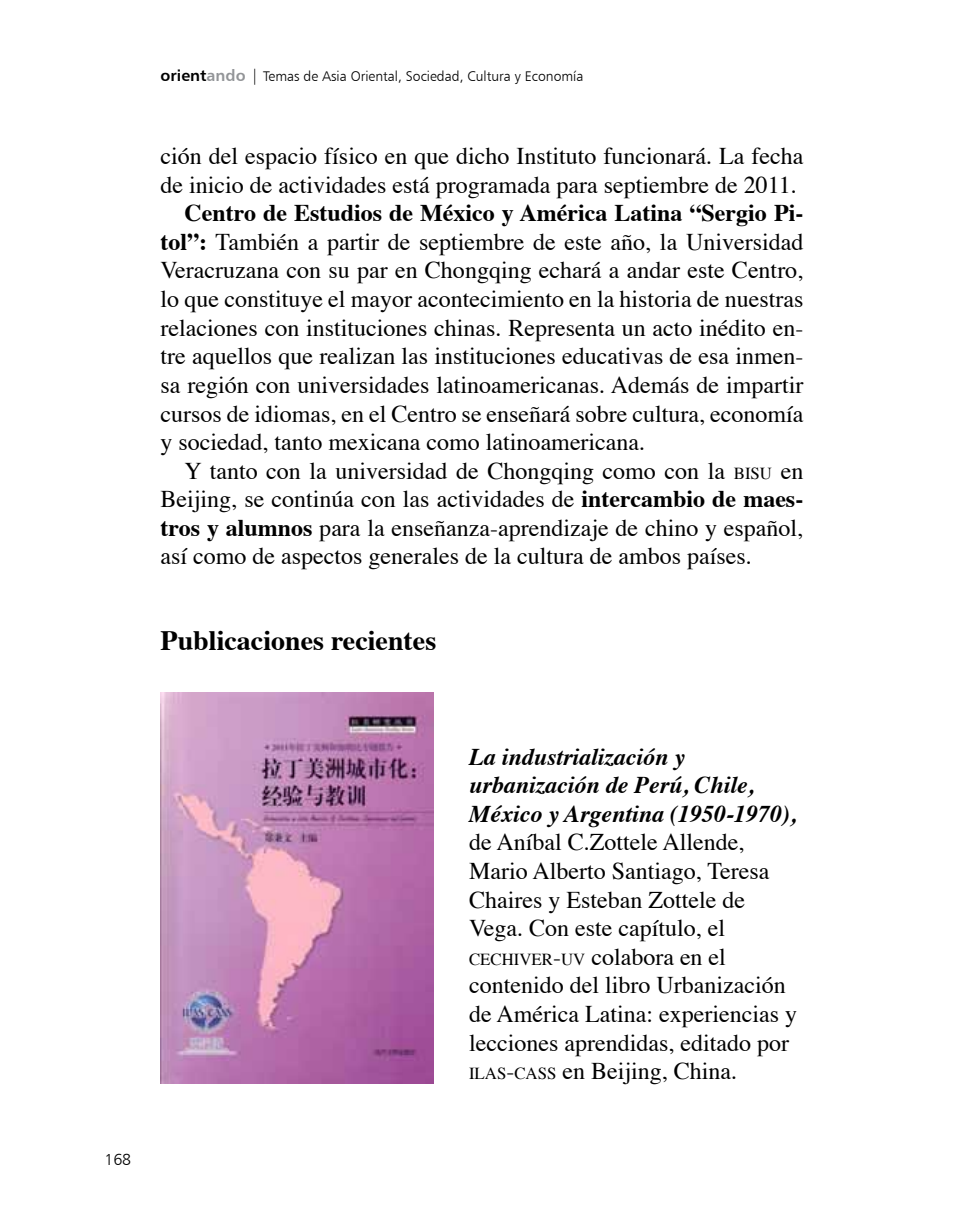
<style>
.page{position:relative;width:964px;height:1219px;background:#fff}
.page>*{position:absolute;margin:0;border:0;box-sizing:border-box;transform-origin:0 0}
.t1{font:700 28px "Times";color:#000}
.t2{font:24px/28.6px "Times";color:#000}
.t3{font:italic 700 24px/28.6px "Times";color:#000}
.t4{font:16px "Humanist 777 BT Light B";color:#000}
.t5{font:14px "Humanist 777 BT Light B";color:#000}
.s1{font-family:"Humanist 777 BT Bold B";font-size:16px}
.s2{font-family:"Humanist 777 BT Bold B";font-size:16px;color:#939598}
.s3{font-size:16px}
.s4{font-weight:700}
.s5{font-size:16.8px}
.s6{font-style:inherit}
</style>
<div class="page">
<img style="left:161px;top:692px;width:272px;height:391px">
<p class="t5" style="left:161px;top:68px;width:424px"><span class="s1">orient</span><span class="s2">ando</span> <span class="s3">|</span> Temas de Asia Oriental, Sociedad, Cultura y Economía</p>
<p class="t2" style="left:161px;top:140px;width:644px">ción del espacio físico en que dicho Instituto funcionará. La fecha de inicio de actividades está programada para septiembre de 2011.</p>
<p class="t2" style="left:161px;top:197px;width:644px;text-align:justify;text-indent:24px"><span class="s4">Centro de Estudios de México y América Latina “Sergio Pi&shy;tol”:</span> También a partir de septiembre de este año, la Universidad Veracruzana con su par en Chongqing echará a andar este Centro, lo que constituye el mayor acontecimiento en la historia de nuestras relaciones con instituciones chinas. Representa un acto inédito en&shy;tre aquellos que realizan las instituciones educativas de esa inmen&shy;sa región con universidades latinoamericanas. Además de impartir cursos de idiomas, en el Centro se enseñará sobre cultura, economía y sociedad, tanto mexicana como latinoamericana.</p>
<p class="t2" style="left:161px;top:454px;width:644px;text-align:justify;text-indent:24px">Y tanto con la universidad de Chongqing como con la <span class="s5">BISU</span> en Beijing, se continúa con las actividades de <span class="s4">intercambio de maes&shy;tros y alumnos</span> para la enseñanza-aprendizaje de chino y español, así como de aspectos generales de la cultura de ambos países.</p>
<p class="t1" style="left:161px;top:614px;width:277px">Publicaciones recientes</p>
<p class="t4" style="left:104px;top:1150px;width:28px">168</p>
<p class="t3" style="left:469px;top:740px;width:329px">La industrialización y urbanización de Perú, Chile,<br>México y Argentina (1950-1970),</p>
<p class="t2" style="left:469px;top:826px;width:329px">de Aníbal C.Zottele Allende,<br>Mario Alberto Santiago, Teresa<br>Chaires y Esteban Zottele de<br>Vega. Con este capítulo, el<br><span class="s5">CECHIVER</span><span class="s6">-</span><span class="s5">UV</span> colabora en el contenido del libro Urbanización de América Latina: experiencias y lecciones aprendidas, editado por<br><span class="s5">ILAS</span><span class="s6">-</span><span class="s5">CASS</span> en Beijing, China.</p>
</div>
